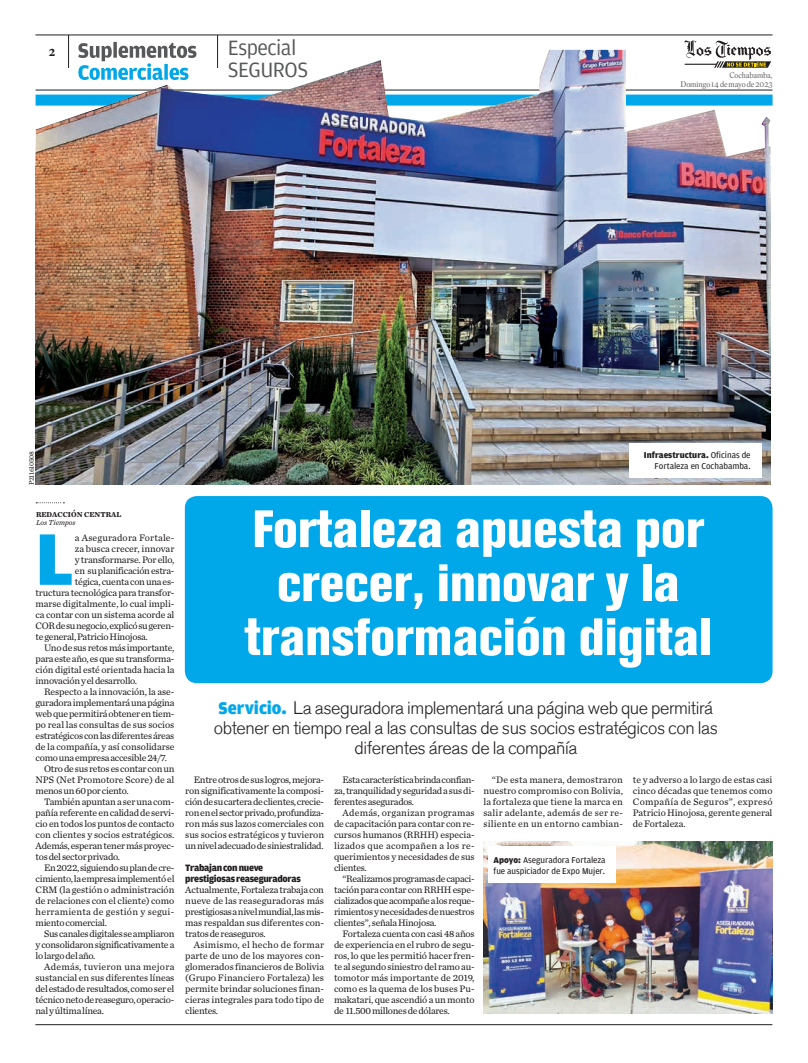
<style>
.page{position:relative;width:808px;height:1063px;background:#fff}
.page>*{position:absolute;margin:0;border:0;box-sizing:border-box;transform-origin:0 0}
.t1{font:900 77.4px "Amplitude";color:#00a7e9}
.t2{font:52px/54px "Akzidenz Grotesk BQ X Bd Cnd Alt";color:#fff;text-align:center}
.t3{font:22px/22px "Amplitude";letter-spacing:-.025em;color:#57585a}
.t4{font:300 18px/20px "Akzidenz Grotesk BQ";letter-spacing:-.025em;color:#231f20;text-align:center}
.t5{font:700 12px "Eudald Headline";color:#231f20}
.t6{font:9.8px/11px "Chronicle Text G2";letter-spacing:-.025em;color:#231f20;text-align:justify}
.t7{font:9.8px "Chronicle Text G2";letter-spacing:-.005em;color:#231f20}
.t8{font:9.8px "Chronicle Text G2";color:#231f20}
.t9{font:9.8px "Chronicle Text G2";letter-spacing:.025em;color:#231f20}
.t10{font:900 9.8px/11px "Amplitude";letter-spacing:-.025em;color:#231f20}
.t11{font:9.8px "Chronicle Text G2";letter-spacing:.005em;color:#231f20}
.t12{font:9.8px "Chronicle Text G2";letter-spacing:.015em;color:#231f20}
.t13{font:9px/11px "Amplitude";letter-spacing:-.005em;color:#231f20;text-align:right}
.t14{font:8px/9px "Eudald Headline";letter-spacing:-.02em;color:#636366;text-align:right}
.t15{font:700 7.5px "Chronicle Text G2";color:#231f20}
.t16{font:italic 7.5px "Chronicle Text G2";color:#231f20}
.t17{font:7px "Chronicle Text G2";letter-spacing:-.03em;color:#231f20}
.s1{font-weight:900}
.s2{font-family:"Amplitude";font-weight:900;color:#00a7e9}
</style>
<div class="page">
<hr style="left:35px;top:35px;width:737px;height:1px;background:#231f20">
<hr style="left:68px;top:35px;width:1px;height:33px;background:#231f20">
<svg style="left:78px;top:42px;width:118px;height:8px"></svg>
<hr style="left:217px;top:35px;width:1px;height:33px;background:#231f20">
<svg style="left:684px;top:40px;width:87px;height:24px"></svg>
<hr style="left:36px;top:90px;width:736px;height:1px;background:#231f20">
<svg style="left:36px;top:502px;width:28px;height:1px"></svg>
<div style="left:185px;top:496px;width:587px;height:187px;background:#00a7e9;border-radius:12px"></div>
<img style="left:35px;top:199px;width:735px;height:286px">
<div style="left:629px;top:443px;width:132px;height:34px;background:#fff"></div>
<img style="left:35px;top:50px;width:735px;height:149px">
<hr style="left:35px;top:1025px;width:737px;height:1px;background:#231f20">
<img style="left:483px;top:842px;width:289px;height:172px">
<div style="left:488px;top:846px;width:128px;height:37px;background:#fff"></div>
<p class="t5" style="left:49px;top:44px;width:8px">2</p>
<p class="t17" style="left:26px;top:485px;width:36px;rotate:-90deg">P211610508</p>
<h3 class="t3" style="left:228px;top:36px;width:82px">Especial<br>SEGUROS</h3>
<p class="t14" style="left:681px;top:70px;width:94px">Cochabamba,<br>Domingo 14 de mayo de 2023</p>
<p class="t13" style="left:644px;top:450px;width:108px"><span class="s1">Infraestructura.</span> Oficinas de<br>Fortaleza en Cochabamba.</p>
<p class="t15" style="left:36px;top:509px;width:87px">REDACCIÓN CENTRAL</p>
<p class="t16" style="left:36px;top:517px;width:41px">Los Tiempos</p>
<h2 class="t2" style="left:245px;top:502px;width:469px">Fortaleza apuesta por crecer, innovar y la transformación digital</h2>
<h3 class="t4" style="left:214px;top:698px;width:505px"><span class="s2">Servicio.</span> La aseguradora implementará una página web que permitirá obtener en tiempo real a las consultas de sus socios estratégicos con las diferentes áreas de la compañía</h3>
<p class="t6" style="left:185px;top:774px;width:140px;text-indent:9px">Entre otros de sus logros, mejora&shy;ron significativamente la composi&shy;ción de su cartera de clientes, crecie&shy;ron en el sector privado, profundiza&shy;ron más sus lazos comerciales con sus socios estratégicos y tuvieron un nivel adecuado de siniestralidad.</p>
<p class="t10" style="left:185px;top:862px;width:117px">Trabajan con nueve prestigiosas reaseguradoras</p>
<p class="t6" style="left:185px;top:883px;width:140px">Actualmente, Fortaleza trabaja con nueve de las reaseguradoras más prestigiosas a nivel mundial, las mis&shy;mas respaldan sus diferentes con&shy;tratos de reaseguros.</p>
<p class="t6" style="left:185px;top:939px;width:140px;text-indent:9px">Asimismo, el hecho de formar parte de uno de los mayores con&shy;glomerados financieros de Bolivia (Grupo Financiero Fortaleza) les permite brindar soluciones finan&shy;cieras integrales para todo tipo de clientes.</p>
<h1 class="t1" style="left:36px;top:516px;width:39px">L</h1>
<p class="t12" style="left:75px;top:530px;width:101px">a Aseguradora Fortale-</p>
<p class="t8" style="left:75px;top:541px;width:101px">za busca crecer, innovar</p>
<p class="t6" style="left:75px;top:554px;width:101px">y transformarse. Por ello,</p>
<p class="t6" style="left:75px;top:564px;width:101px">en su planificación estra-</p>
<p class="t6" style="left:75px;top:576px;width:101px">tégica, cuenta con una es-</p>
<p class="t6" style="left:36px;top:587px;width:140px">tructura tecnológica para transfor-</p>
<p class="t7" style="left:36px;top:596px;width:140px">marse digitalmente, lo cual impli-</p>
<p class="t6" style="left:36px;top:609px;width:140px">ca contar con un sistema acorde al</p>
<p class="t6" style="left:36px;top:620px;width:140px">COR de su negocio, explicó su geren-</p>
<p class="t6" style="left:36px;top:631px;width:114px">te general, Patricio Hinojosa.</p>
<p class="t6" style="left:44px;top:642px;width:132px">Uno de sus retos más importante,</p>
<p class="t6" style="left:36px;top:652px;width:140px">para este año, es que su transforma-</p>
<p class="t7" style="left:36px;top:662px;width:140px">ción digital esté orientada hacia la</p>
<p class="t6" style="left:36px;top:675px;width:103px">innovación y el desarrollo.</p>
<p class="t6" style="left:44px;top:685px;width:132px">Respecto a la innovación, la ase-</p>
<p class="t6" style="left:36px;top:697px;width:140px">guradora implementará una página</p>
<p class="t6" style="left:36px;top:708px;width:140px">web que permitirá obtener en tiem-</p>
<p class="t8" style="left:36px;top:717px;width:140px">po real las consultas de sus socios</p>
<p class="t6" style="left:36px;top:730px;width:140px">estratégicos con las diferentes áreas</p>
<p class="t8" style="left:36px;top:739px;width:140px">de la compañía, y así consolidarse</p>
<p class="t6" style="left:36px;top:751px;width:133px">como una empresa accesible 24/7.</p>
<p class="t6" style="left:44px;top:762px;width:132px">Otro de sus retos es contar con un</p>
<p class="t11" style="left:36px;top:772px;width:140px">NPS (Net Promotore Score) de al</p>
<p class="t6" style="left:36px;top:784px;width:95px">menos un 60 por ciento.</p>
<p class="t6" style="left:44px;top:795px;width:132px">También apuntan a ser una com-</p>
<p class="t6" style="left:36px;top:807px;width:140px">pañía referente en calidad de servi-</p>
<p class="t6" style="left:36px;top:818px;width:140px">cio en todos los puntos de contacto</p>
<p class="t8" style="left:36px;top:827px;width:140px">con clientes y socios estratégicos.</p>
<p class="t6" style="left:36px;top:839px;width:140px">Además, esperan tener más proyec-</p>
<p class="t6" style="left:36px;top:851px;width:86px">tos del sector privado.</p>
<p class="t6" style="left:44px;top:862px;width:132px">En 2022, siguiendo su plan de cre-</p>
<p class="t6" style="left:36px;top:873px;width:140px">cimiento, la empresa implementó el</p>
<p class="t7" style="left:36px;top:882px;width:140px">CRM (la gestión o administración</p>
<p class="t7" style="left:36px;top:893px;width:140px">de relaciones con el cliente) como</p>
<p class="t9" style="left:36px;top:904px;width:140px">herramienta de gestión y segui-</p>
<p class="t6" style="left:36px;top:917px;width:73px">miento comercial.</p>
<p class="t6" style="left:44px;top:928px;width:132px">Sus canales digitales se ampliaron</p>
<p class="t6" style="left:36px;top:938px;width:140px">y consolidaron significativamente a</p>
<p class="t6" style="left:36px;top:949px;width:61px">lo largo del año.</p>
<p class="t9" style="left:44px;top:959px;width:132px">Además, tuvieron una mejora</p>
<p class="t7" style="left:36px;top:970px;width:140px">sustancial en sus diferentes líneas</p>
<p class="t6" style="left:36px;top:982px;width:140px">del estado de resultados, como ser el</p>
<p class="t6" style="left:36px;top:993px;width:140px">técnico neto de reaseguro, operacio-</p>
<p class="t6" style="left:36px;top:1005px;width:70px">nal y última línea.</p>
<p class="t6" style="left:334px;top:774px;width:142px;text-indent:9px">Esta característica brinda confian&shy;za, tranquilidad y seguridad a sus di&shy;ferentes asegurados.</p>
<p class="t6" style="left:334px;top:807px;width:142px;text-indent:9px">Además, organizan programas de capacitación para contar con re&shy;cursos humanos (RRHH) especia&shy;lizados que acompañen a los re&shy;querimientos y necesidades de sus clientes.</p>
<p class="t6" style="left:334px;top:872px;width:142px;text-indent:9px">“Realizamos programas de capaci&shy;tación para contar con RRHH espe&shy;cializados que acompañe a los reque&shy;rimientos y necesidades de nuestros clientes”, señala Hinojosa.</p>
<p class="t6" style="left:334px;top:927px;width:142px;text-indent:9px">Fortaleza cuenta con casi 48 años de experiencia en el rubro de segu&shy;ros, lo que les permitió hacer fren&shy;te al segundo siniestro del ramo au&shy;tomotor más importante de 2019, como es la quema de los buses Pu&shy;makatari, que ascendió a un monto de 11.500 millones de dólares.</p>
<p class="t6" style="left:483px;top:774px;width:141px;text-indent:9px">“De esta manera, demostraron nuestro compromiso con Bolivia, la fortaleza que tiene la marca en salir adelante, además de ser re&shy;siliente en un entorno cambian-</p>
<p class="t6" style="left:633px;top:774px;width:141px">te y adverso a lo largo de estas casi cinco décadas que tenemos como Compañía de Seguros”, expresó Patricio Hinojosa, gerente general de Fortaleza.</p>
<p class="t13" style="left:494px;top:854px;width:114px;text-align:left"><span class="s1">Apoyo:</span> Aseguradora Fortaleza fue auspiciador de Expo Mujer.</p>
</div>
